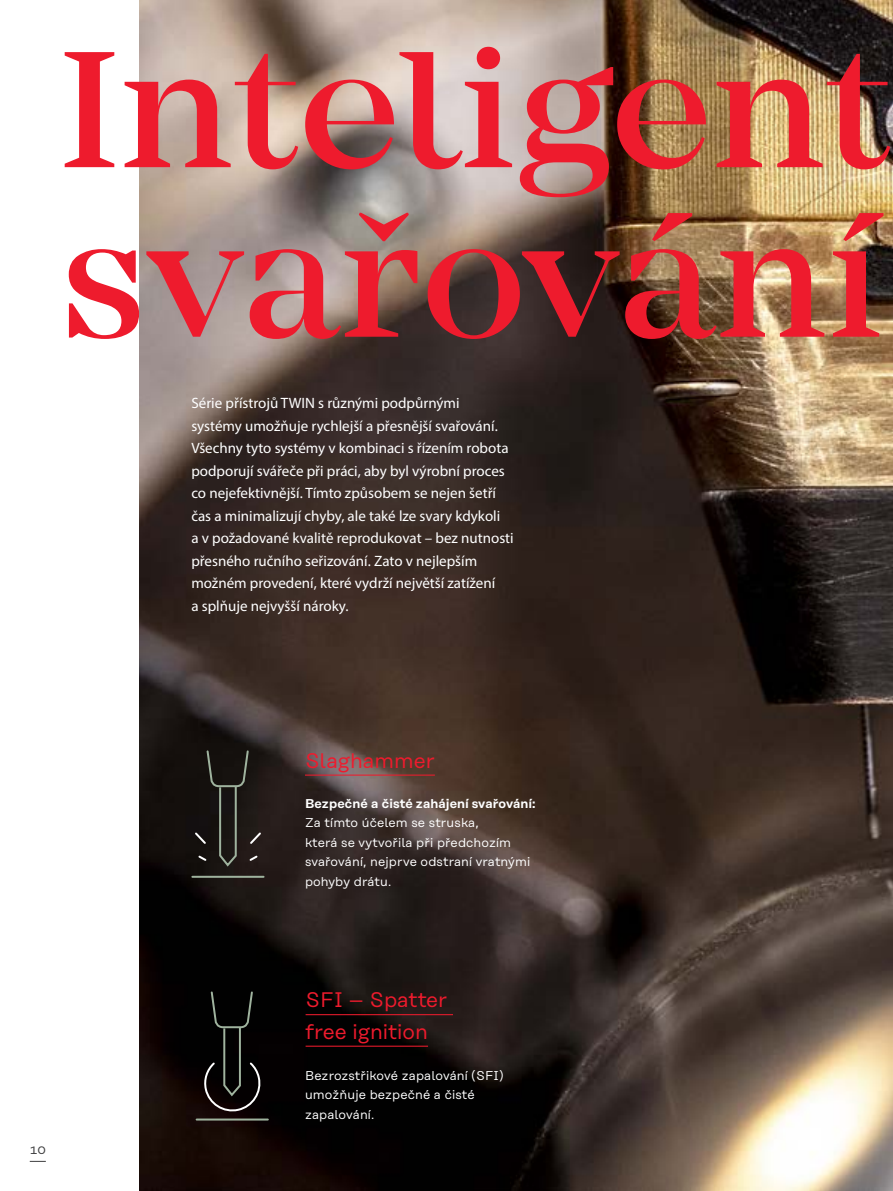
<style>
.page{position:relative;width:893px;height:1191px;background:#fff}
.page>*{position:absolute;margin:0;border:0;box-sizing:border-box;transform-origin:0 0}
.t1{font:500 171.6px/169.5px "Mirador";color:#ee1b2d}
.t2{font:21px/31.5px "Rational Text";color:#ee1b2d}
.t3{font:15px/22.5px "Myriad Pro";color:#fff}
.t4{font:12.75px/19.5px "Rational Text";letter-spacing:.01em;color:#fff}
.t5{font:600 12.75px "Rational Text";letter-spacing:.01em;color:#fff}
.t6{font:12.75px "Rational Text";color:#3e3e3f}
</style>
<div class="page">
<img style="left:140px;top:0;width:753px;height:1191px">
<hr style="left:192px;top:875px;width:72px;height:2px;background:#9fb39e">
<svg style="left:193px;top:749px;width:70px;height:119px"></svg>
<hr style="left:197px;top:1118px;width:71px;height:2px;background:#9fb39e">
<svg style="left:204px;top:990px;width:58px;height:123px"></svg>
<hr style="left:305px;top:774px;width:130px;height:1px;background:#ee1b2d">
<hr style="left:306px;top:1014px;width:147px;height:1px;background:#ee1b2d">
<hr style="left:306px;top:1045px;width:122px;height:1px;background:#ee1b2d">
<svg style="left:30px;top:1161px;width:16px;height:1px"></svg>
<h1 class="t1" style="left:60px;top:26px;width:833px">Inteligent svařování</h1>
<p class="t3" style="left:191px;top:391px;width:324px">Série přístrojů TWIN s různými podpůrnými systémy umožňuje rychlejší a přesnější svařování.<br>Všechny tyto systémy v kombinaci s řízením robota podporují svářeče při práci, aby byl výrobní proces co nejefektivnější. Tímto způsobem se nejen šetří čas a minimalizují chyby, ale také lze svary kdykoli<br>a v požadované kvalitě reprodukovat – bez nutnosti přesného ručního seřizování. Zato v nejlepším možném provedení, které vydrží největší zatížení<br>a splňuje nejvyšší nároky.</p>
<p class="t6" style="left:30px;top:1142px;width:18px">10</p>
<h2 class="t2" style="left:305px;top:744px;width:131px">Slaghammer</h2>
<p class="t5" style="left:305px;top:796px;width:232px">Bezpečné a čisté zahájení svařování:</p>
<p class="t4" style="left:305px;top:813px;width:227px">Za tímto účelem se struska,<br>která se vytvořila při předchozím svařování, nejprve odstraní vratnými pohyby drátu.</p>
<h2 class="t2" style="left:306px;top:984px;width:143px">SFI – Spatter free ignition</h2>
<p class="t4" style="left:305px;top:1065px;width:200px">Bezrozstřikové zapalování (SFI) umožňuje bezpečné a čisté zapalování.</p>
</div>
